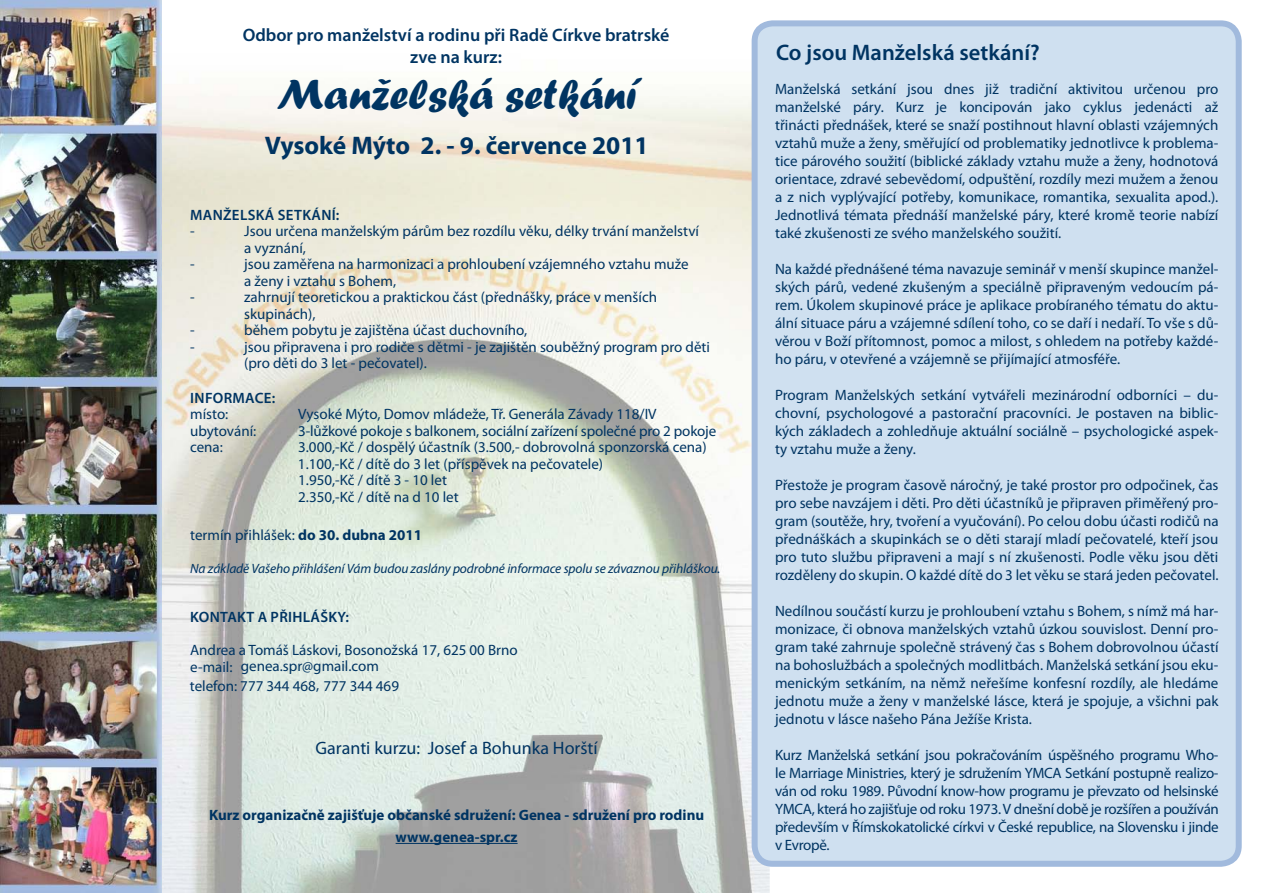
<style>
.page{position:relative;width:1263px;height:893px;background:#fff}
.page>*{position:absolute;margin:0;border:0;box-sizing:border-box;transform-origin:0 0}
.t1{font:43.5px "Forte";color:#003462}
.t2{font:700 25.5px "Myriad Pro";color:#003462}
.t3{font:600 22.5px "Myriad Pro";color:#003462}
.t4{font:600 18px/21.6px "Myriad Pro";color:#003462;text-align:center}
.t5{font:18px "Myriad Pro";color:#003462}
.t6{font:15px/18px "Myriad Pro";color:#003462}
.t7{font:700 15px/21.6px "Myriad Pro";color:#003462;text-align:center}
.t8{font:600 15px "Myriad Pro";letter-spacing:.02em;color:#003462}
.t9{font:italic 13.5px "Myriad Pro";letter-spacing:-.01em;color:#003462}
.s1{font-weight:700}
</style>
<div class="page">
<img style="left:162px;top:27px;width:599px;height:708px">
<img style="left:162px;top:735px;width:608px;height:158px">
<img style="left:0;top:0;width:162px;height:893px">
<div style="left:755px;top:23px;width:484px;height:841px;background:#cfe0f0;border-radius:18px"></div>
<div style="left:752px;top:20px;width:490px;height:847px;border:6px solid #a1badd;border-radius:18px"></div>
<hr style="left:396px;top:843px;width:122px;height:1px;background:#003462">
<p class="t4" style="left:243px;top:24px;width:428px">Odbor pro manželství a rodinu při Radě Církve bratrské zve na kurz:</p>
<h1 class="t1" style="left:277px;top:69px;width:361px">Manželská setkání</h1>
<h2 class="t2" style="left:265px;top:129px;width:385px">Vysoké Mýto 2. - 9. července 2011</h2>
<p class="t8" style="left:190px;top:205px;width:151px">MANŽELSKÁ SETKÁNÍ:</p>
<p class="t6" style="left:190px;top:222px;width:6px">-</p>
<p class="t6" style="left:244px;top:223px;width:456px;line-height:16.5px">Jsou určena manželským párům bez rozdílu věku, délky trvání manželství a vyznání,</p>
<p class="t6" style="left:190px;top:255px;width:6px">-</p>
<p class="t6" style="left:244px;top:256px;width:446px;line-height:16.5px">jsou zaměřena na harmonizaci a prohloubení vzájemného vztahu muže a ženy i vztahu s Bohem,</p>
<p class="t6" style="left:190px;top:288px;width:6px">-</p>
<p class="t6" style="left:244px;top:289px;width:414px;line-height:16.5px">zahrnují teoretickou a praktickou část (přednášky, práce v menších skupinách),</p>
<p class="t6" style="left:190px;top:321px;width:6px">-</p>
<p class="t6" style="left:244px;top:321px;width:285px">během pobytu je zajištěna účast duchovního,</p>
<p class="t6" style="left:190px;top:337px;width:6px">-</p>
<p class="t6" style="left:244px;top:338px;width:467px;line-height:16.5px">jsou připravena i pro rodiče s dětmi - je zajištěn souběžný program pro děti (pro děti do 3 let - pečovatel).</p>
<p class="t8" style="left:190px;top:388px;width:86px">INFORMACE:</p>
<p class="t6" style="left:190px;top:405px;width:40px">místo:</p>
<p class="t6" style="left:298px;top:405px;width:360px">Vysoké Mýto, Domov mládeže, Tř. Generála Závady 118/IV</p>
<p class="t6" style="left:190px;top:421px;width:68px">ubytování:</p>
<p class="t6" style="left:298px;top:421px;width:420px">3-lůžkové pokoje s balkonem, sociální zařízení společné pro 2 pokoje</p>
<p class="t6" style="left:190px;top:438px;width:34px">cena:</p>
<p class="t6" style="left:298px;top:439px;width:410px;line-height:16.5px">3.000,-Kč / dospělý účastník (3.500,- dobrovolná sponzorská cena)<br>1.100,-Kč / dítě do 3 let (příspěvek na pečovatele)<br>1.950,-Kč / dítě 3 - 10 let<br>2.350,-Kč / dítě na d 10 let</p>
<p class="t6" style="left:190px;top:525px;width:233px">termín přihlášek: <span class="s1">do 30. dubna 2011</span></p>
<p class="t9" style="left:190px;top:560px;width:532px">Na základě Vašeho přihlášení Vám budou zaslány podrobné informace spolu se závaznou přihláškou.</p>
<p class="t8" style="left:190px;top:608px;width:160px">KONTAKT A PŘIHLÁŠKY:</p>
<p class="t6" style="left:190px;top:642px;width:329px;line-height:16.5px">Andrea a Tomáš Láskovi, Bosonožská 17, 625 00 Brno e-mail:</p>
<p class="t6" style="left:190px;top:676px;width:211px">telefon: 777 344 468 777 344 469</p>
<p class="t6" style="left:316px;top:656px;width:64px;line-height:19.2px;text-indent:-75px">genea.spr@gmail.com ,</p>
<p class="t5" style="left:315px;top:737px;width:284px">Garanti kurzu: Josef a Bohunka Horští</p>
<p class="t7" style="left:209px;top:804px;width:497px">Kurz organizačně zajišťuje občanské sdružení: Genea - sdružení pro rodinu www.genea-spr.cz</p>
<h3 class="t3" style="left:776px;top:39px;width:265px">Co jsou Manželská setkání?</h3>
<p class="t6" style="left:775px;top:80px;width:445px;text-align:justify">Manželská setkání jsou dnes již tradiční aktivitou určenou pro manželské páry. Kurz je koncipován jako cyklus jedenácti až třinácti přednášek, které se snaží postihnout hlavní oblasti vzájemných vztahů muže a ženy, směřující od problematiky jednotlivce k problema&shy;tice párového soužití (biblické základy vztahu muže a ženy, hodnotová orientace, zdravé sebevědomí, odpuštění, rozdíly mezi mužem a ženou a z nich vyplývající potřeby, komunikace, romantika, sexualita apod.).<br>Jednotlivá témata přednáší manželské páry, které kromě teorie nabízí také zkušenosti ze svého manželského soužití.</p>
<p class="t6" style="left:775px;top:260px;width:445px;text-align:justify">Na každé přednášené téma navazuje seminář v menší skupince manžel&shy;ských párů, vedené zkušeným a speciálně připraveným vedoucím pá&shy;rem. Úkolem skupinové práce je aplikace probíraného tématu do aktu&shy;ální situace páru a vzájemné sdílení toho, co se daří i nedaří. To vše s dů&shy;věrou v Boží přítomnost, pomoc a milost, s ohledem na potřeby každé&shy;ho páru, v otevřené a vzájemně se přijímající atmosféře.</p>
<p class="t6" style="left:775px;top:386px;width:445px;text-align:justify">Program Manželských setkání vytvářeli mezinárodní odborníci – du&shy;chovní, psychologové a pastorační pracovníci. Je postaven na biblic&shy;kých základech a zohledňuje aktuální sociálně – psychologické aspek&shy;ty vztahu muže a ženy.</p>
<p class="t6" style="left:775px;top:476px;width:445px;text-align:justify">Přestože je program časově náročný, je také prostor pro odpočinek, čas pro sebe navzájem i děti. Pro děti účastníků je připraven přiměřený pro&shy;gram (soutěže, hry, tvoření a vyučování). Po celou dobu účasti rodičů na přednáškách a skupinkách se o děti starají mladí pečovatelé, kteří jsou pro tuto službu připraveni a mají s ní zkušenosti. Podle věku jsou děti rozděleny do skupin. O každé dítě do 3 let věku se stará jeden pečovatel.</p>
<p class="t6" style="left:775px;top:602px;width:445px;text-align:justify">Nedílnou součástí kurzu je prohloubení vztahu s Bohem, s nímž má har&shy;monizace, či obnova manželských vztahů úzkou souvislost. Denní pro&shy;gram také zahrnuje společně strávený čas s Bohem dobrovolnou účastí na bohoslužbách a společných modlitbách. Manželská setkání jsou eku&shy;menickým setkáním, na němž neřešíme konfesní rozdíly, ale hledáme jednotu muže a ženy v manželské lásce, která je spojuje, a všichni pak jednotu v lásce našeho Pána Ježíše Krista.</p>
<p class="t6" style="left:775px;top:746px;width:445px;text-align:justify">Kurz Manželská setkání jsou pokračováním úspěšného programu Who&shy;le Marriage Ministries, který je sdružením YMCA Setkání postupně realizo&shy;ván od roku 1989. Původní know-how programu je převzato od helsinské YMCA, která ho zajišťuje od roku 1973.V dnešní době je rozšířen a používán především v Římskokatolické církvi v České republice, na Slovensku i jinde v Evropě.</p>
</div>
